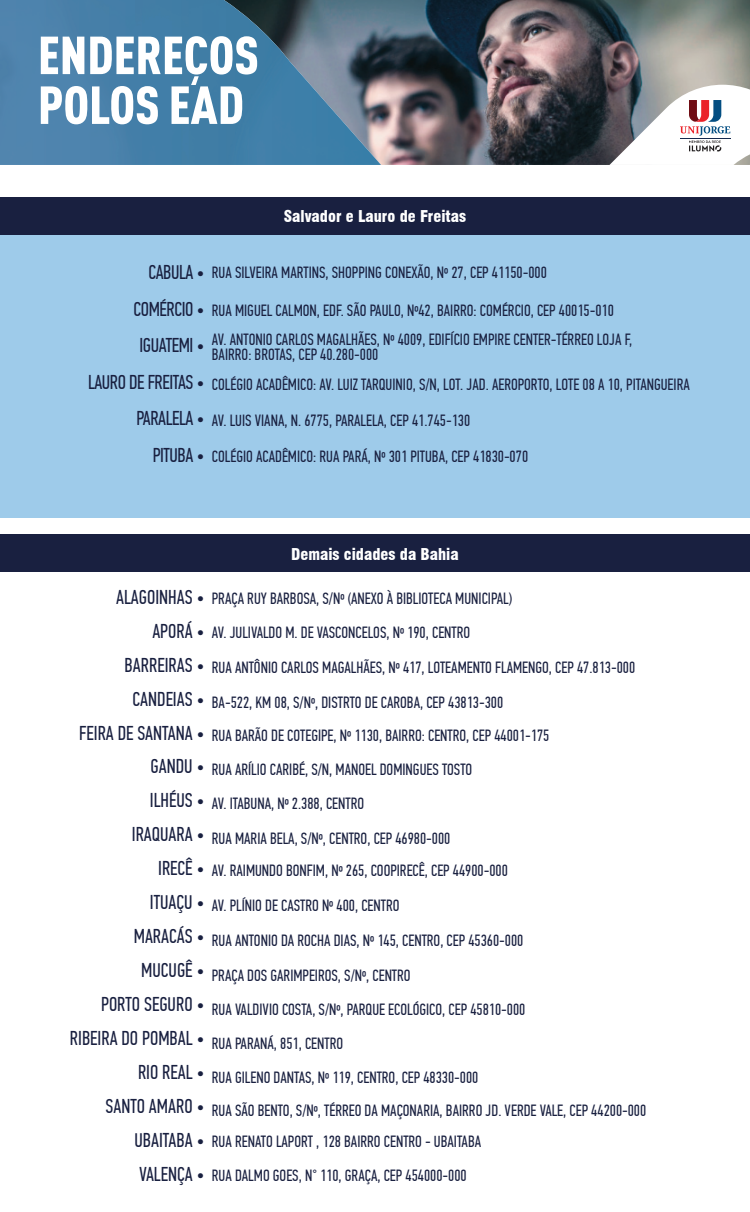
<style>
.page{position:relative;width:750px;height:1212px;background:#fff}
.page>*{position:absolute;margin:0;border:0;box-sizing:border-box;transform-origin:0 0}
.t1{font:900 52.62px/49.8px "DIN Cond";color:#fff}
.t2{font:20px/33.9px "PF Din Text Comp Pro";color:#192040;text-align:right}
.t3{font:20px/36.5px "PF Din Text Comp Pro";letter-spacing:-.02em;color:#192040;text-align:right}
.t4{font:16.25px/35px "PF Din Text Comp Pro";color:#192040}
.t5{font:900 condensed 15.88px "Swiss 721 BT";color:#fff}
</style>
<div class="page">
<img style="left:381px;top:0;width:369px;height:165px">
<svg style="left:609px;top:85px;width:141px;height:80px"></svg>
<div style="left:0;top:197px;width:750px;height:321px;background:#9ecbea"></div>
<div style="left:0;top:197px;width:750px;height:38px;background:#192040"></div>
<div style="left:0;top:534px;width:750px;height:38px;background:#192040"></div>
<img style="left:0;top:0;width:381px;height:165px">
<h1 class="t1" style="left:38px;top:29px;width:223px">ENDEREÇOS<br>POLOS EAD</h1>
<p class="t5" style="left:284px;top:207px;width:184px">Salvador e Lauro de Freitas</p>
<p class="t3" style="left:88px;top:254px;width:118px">CABULA •<br>COMÉRCIO •<br>IGUATEMI •<br>LAURO DE FREITAS •<br>PARALELA •<br>PITUBA •</p>
<p class="t4" style="left:212px;top:255px;width:337px">RUA SILVEIRA MARTINS, SHOPPING CONEXÃO, Nº 27, CEP 41150-000</p>
<p class="t4" style="left:212px;top:293px;width:403px">RUA MIGUEL CALMON, EDF. SÃO PAULO, Nº42, BAIRRO: COMÉRCIO, CEP 40015-010</p>
<p class="t4" style="left:212px;top:332px;width:422px;line-height:15px">AV. ANTONIO CARLOS MAGALHÃES, Nº 4009, EDIFÍCIO EMPIRE CENTER-TÉRREO LOJA F,<br>BAIRRO: BROTAS, CEP 40.280-000</p>
<p class="t4" style="left:212px;top:366px;width:479px">COLÉGIO ACADÊMICO: AV. LUIZ TARQUINIO, S/N, LOT. JAD. AEROPORTO, LOTE 08 A 10, PITANGUEIRA</p>
<p class="t4" style="left:212px;top:403px;width:260px">AV. LUIS VIANA, N. 6775, PARALELA, CEP 41.745-130</p>
<p class="t4" style="left:212px;top:439px;width:318px">COLÉGIO ACADÊMICO: RUA PARÁ, Nº 301 PITUBA, CEP 41830-070</p>
<p class="t5" style="left:291px;top:544px;width:169px">Demais cidades da Bahia</p>
<p class="t2" style="left:70px;top:580px;width:136px">ALAGOINHAS •<br>APORÁ •<br>BARREIRAS •<br>CANDEIAS •<br>FEIRA DE SANTANA •<br>GANDU •<br>ILHÉUS •<br>IRAQUARA •<br>IRECÊ •<br>ITUAÇU •<br>MARACÁS •<br>MUCUGÊ •<br>PORTO SEGURO •<br>RIBEIRA DO POMBAL •<br>RIO REAL •<br>SANTO AMARO •<br>UBAITABA •<br>VALENÇA •</p>
<p class="t4" style="left:212px;top:582px;width:302px;line-height:33.1px">PRAÇA RUY BARBOSA, S/Nº (ANEXO À BIBLIOTECA MUNICIPAL)<br>AV. JULIVALDO M. DE VASCONCELOS, Nº 190, CENTRO</p>
<p class="t4" style="left:212px;top:649px;width:425px">RUA ANTÔNIO CARLOS MAGALHÃES, Nº 417, LOTEAMENTO FLAMENGO, CEP 47.813-000</p>
<p class="t4" style="left:212px;top:684px;width:293px">BA-522, KM 08, S/Nº, DISTRTO DE CAROBA, CEP 43813-300</p>
<p class="t4" style="left:212px;top:718px;width:339px">RUA BARÃO DE COTEGIPE, Nº 1130, BAIRRO: CENTRO, CEP 44001-175</p>
<p class="t4" style="left:212px;top:752px;width:262px">RUA ARÍLIO CARIBÉ, S/N, MANOEL DOMINGUES TOSTO</p>
<p class="t4" style="left:212px;top:786px;width:154px">AV. ITABUNA, Nº 2.388, CENTRO</p>
<p class="t4" style="left:212px;top:820px;width:240px">RUA MARIA BELA, S/Nº, CENTRO, CEP 46980-000</p>
<p class="t4" style="left:212px;top:852px;width:313px">AV. RAIMUNDO BONFIM, Nº 265, COOPIRECÊ, CEP 44900-000<br>AV. PLÍNIO DE CASTRO Nº 400, CENTRO<br>RUA ANTONIO DA ROCHA DIAS, Nº 145, CENTRO, CEP 45360-000</p>
<p class="t4" style="left:212px;top:957px;width:200px">PRAÇA DOS GARIMPEIROS, S/Nº, CENTRO</p>
<p class="t4" style="left:212px;top:992px;width:315px">RUA VALDIVIO COSTA, S/Nº, PARQUE ECOLÓGICO, CEP 45810-000</p>
<p class="t4" style="left:212px;top:1026px;width:133px">RUA PARANÁ, 851, CENTRO</p>
<p class="t4" style="left:212px;top:1059px;width:268px">RUA GILENO DANTAS, Nº 119, CENTRO, CEP 48330-000</p>
<p class="t4" style="left:212px;top:1092px;width:436px">RUA SÃO BENTO, S/Nº, TÉRREO DA MAÇONARIA, BAIRRO JD. VERDE VALE, CEP 44200-000</p>
<p class="t4" style="left:212px;top:1124px;width:271px">RUA RENATO LAPORT , 128 BAIRRO CENTRO - UBAITABA</p>
<p class="t4" style="left:212px;top:1157px;width:256px">RUA DALMO GOES, N° 110, GRAÇA, CEP 454000-000</p>
</div>
